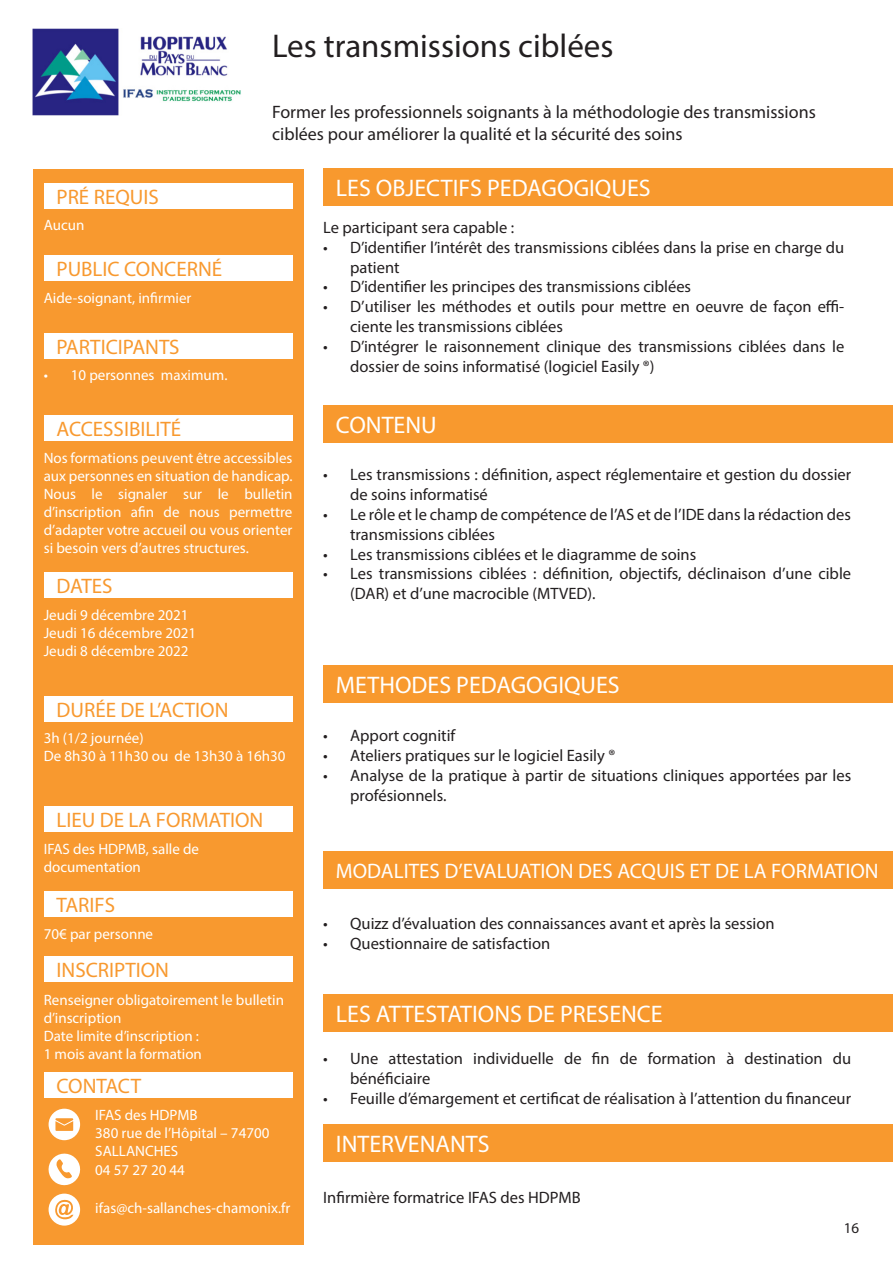
<style>
.page{position:relative;width:893px;height:1263px;background:#fff}
.page>*{position:absolute;margin:0;border:0;box-sizing:border-box;transform-origin:0 0}
.t1{font:33px "Myriad Pro";color:#231f20}
.t2{font:24px "Myriad Pro";color:#fff}
.t3{font:21px "Myriad Pro";color:#f8992f}
.t4{font:21px "Myriad Pro";color:#fff}
.t5{font:18px/21.6px "Myriad Pro";color:#231f20}
.t6{font:16.5px/19.8px "Myriad Pro";color:#231f20}
.t7{font:15px/18px "Myriad Pro";color:#fff}
.t8{font:15px "Myriad Pro";color:#231f20}
</style>
<div class="page">
<div style="left:323px;top:169px;width:570px;height:37px;background:#f8992e"></div>
<div style="left:323px;top:405px;width:570px;height:38px;background:#f8992e"></div>
<div style="left:323px;top:665px;width:570px;height:38px;background:#f8992e"></div>
<div style="left:323px;top:852px;width:570px;height:37px;background:#f8992e"></div>
<div style="left:323px;top:994px;width:570px;height:38px;background:#f8992e"></div>
<div style="left:323px;top:1124px;width:570px;height:38px;background:#f8992e"></div>
<img style="left:33px;top:29px;width:208px;height:87px">
<div style="left:33px;top:169px;width:271px;height:1075px;background:#f8992f"></div>
<div style="left:44px;top:255px;width:248px;height:26px;background:#fff"></div>
<div style="left:44px;top:183px;width:248px;height:25px;background:#fff"></div>
<div style="left:44px;top:572px;width:248px;height:26px;background:#fff"></div>
<div style="left:44px;top:696px;width:248px;height:25px;background:#fff"></div>
<div style="left:44px;top:806px;width:248px;height:26px;background:#fff"></div>
<div style="left:44px;top:891px;width:248px;height:26px;background:#fff"></div>
<div style="left:44px;top:956px;width:248px;height:26px;background:#fff"></div>
<div style="left:44px;top:1072px;width:248px;height:26px;background:#fff"></div>
<div style="left:44px;top:333px;width:248px;height:26px;background:#fff"></div>
<div style="left:44px;top:415px;width:248px;height:26px;background:#fff"></div>
<svg style="left:48px;top:1153px;width:33px;height:33px"></svg>
<div style="left:49px;top:1109px;width:31px;height:31px;background:#fff;border-radius:50%"></div>
<svg style="left:55px;top:1118px;width:18px;height:13px"></svg>
<div style="left:49px;top:1193px;width:31px;height:32px;background:#fff;border-radius:50%"></div>
<svg style="left:55px;top:1199px;width:18px;height:21px"></svg>
<p class="t3" style="left:57px;top:183px;width:104px">PRÉ REQUIS</p>
<p class="t7" style="left:44px;top:216px;width:42px">Aucun</p>
<p class="t3" style="left:57px;top:256px;width:167px">PUBLIC CONCERNÉ</p>
<p class="t7" style="left:44px;top:288px;width:149px">Aide-soignant, infirmier</p>
<p class="t3" style="left:57px;top:334px;width:125px">PARTICIPANTS</p>
<p class="t7" style="left:44px;top:366px;width:185px">• 10 personnes maximum.</p>
<p class="t3" style="left:57px;top:416px;width:126px">ACCESSIBILITÉ</p>
<p class="t1" style="left:272px;top:25px;width:343px">Les transmissions ciblées</p>
<p class="t5" style="left:272px;top:101px;width:545px">Former les professionnels soignants à la méthodologie des transmissions ciblées pour améliorer la qualité et la sécurité des soins</p>
<p class="t2" style="left:336px;top:174px;width:316px">LES OBJECTIFS PEDAGOGIQUES</p>
<p class="t6" style="left:323px;top:217px;width:193px">Le participant sera capable :</p>
<p class="t6" style="left:350px;top:237px;width:496px;text-indent:-27px">• D’identifier l’intérêt des transmissions ciblées dans la prise en charge du patient</p>
<p class="t6" style="left:323px;top:277px;width:369px">• D’identifier les principes des transmissions ciblées</p>
<p class="t6" style="left:350px;top:297px;width:496px;text-indent:-27px">• D’utiliser les méthodes et outils pour mettre en oeuvre de façon effi&shy;ciente les transmissions ciblées</p>
<p class="t6" style="left:350px;top:336px;width:496px;text-indent:-27px">• D’intégrer le raisonnement clinique des transmissions ciblées dans le dossier de soins informatisé (logiciel Easily ®)</p>
<p class="t2" style="left:336px;top:410px;width:102px">CONTENU</p>
<p class="t7" style="left:44px;top:448px;width:250px">Nos formations peuvent être accessibles aux personnes en situation de handicap.</p>
<p class="t7" style="left:44px;top:484px;width:250px;text-align:justify">Nous le signaler sur le bulletin d’inscription afin de nous permettre d’adapter votre accueil ou vous orienter si besoin vers d’autres structures.</p>
<p class="t3" style="left:57px;top:573px;width:58px">DATES</p>
<p class="t7" style="left:44px;top:605px;width:146px">Jeudi 9 décembre 2021</p>
<p class="t7" style="left:44px;top:623px;width:154px">Jeudi 16 décembre 2021</p>
<p class="t7" style="left:44px;top:641px;width:146px">Jeudi 8 décembre 2022</p>
<p class="t3" style="left:57px;top:696px;width:174px">DURÉE DE L’ACTION</p>
<p class="t7" style="left:44px;top:729px;width:101px">3h (1/2 journée)</p>
<p class="t7" style="left:44px;top:747px;width:243px">De 8h30 à 11h30 ou de 13h30 à 16h30</p>
<p class="t3" style="left:57px;top:807px;width:208px">LIEU DE LA FORMATION</p>
<p class="t7" style="left:44px;top:840px;width:157px">IFAS des HDPMB, salle de documentation</p>
<p class="t3" style="left:57px;top:892px;width:60px">TARIFS</p>
<p class="t7" style="left:44px;top:924px;width:111px">70€ par personne</p>
<p class="t3" style="left:57px;top:957px;width:114px">INSCRIPTION</p>
<p class="t7" style="left:44px;top:990px;width:242px">Renseigner obligatoirement le bulletin d’inscription</p>
<p class="t7" style="left:44px;top:1026px;width:157px">Date limite d’inscription :</p>
<p class="t7" style="left:44px;top:1044px;width:160px">1 mois avant la formation</p>
<p class="t3" style="left:57px;top:1073px;width:86px">CONTACT</p>
<p class="t7" style="left:95px;top:1105px;width:104px">IFAS des HDPMB</p>
<p class="t7" style="left:95px;top:1123px;width:176px">380 rue de l’Hôpital – 74700<br>SALLANCHES</p>
<p class="t7" style="left:95px;top:1160px;width:91px">04 57 27 20 44</p>
<p class="t7" style="left:95px;top:1199px;width:197px">ifas@ch-sallanches-chamonix.fr</p>
<p class="t6" style="left:350px;top:465px;width:502px;text-indent:-27px">• Les transmissions : définition, aspect réglementaire et gestion du dossier de soins informatisé</p>
<p class="t6" style="left:350px;top:504px;width:502px;text-indent:-27px">• Le rôle et le champ de compétence de l’AS et de l’IDE dans la rédaction des transmissions ciblées</p>
<p class="t6" style="left:323px;top:544px;width:375px">• Les transmissions ciblées et le diagramme de soins</p>
<p class="t6" style="left:350px;top:564px;width:502px;text-indent:-27px">• Les transmissions ciblées : définition, objectifs, déclinaison d’une cible (DAR) et d’une macrocible (MTVED).</p>
<p class="t2" style="left:336px;top:670px;width:285px">METHODES PEDAGOGIQUES</p>
<p class="t6" style="left:323px;top:725px;width:134px">• Apport cognitif</p>
<p class="t6" style="left:323px;top:745px;width:294px">• Ateliers pratiques sur le logiciel Easily ®</p>
<p class="t6" style="left:350px;top:765px;width:503px;text-indent:-27px">• Analyse de la pratique à partir de situations cliniques apportées par les profésionnels.</p>
<p class="t4" style="left:336px;top:858px;width:544px">MODALITES D’EVALUATION DES ACQUIS ET DE LA FORMATION</p>
<p class="t6" style="left:323px;top:913px;width:453px">• Quizz d’évaluation des connaissances avant et après la session</p>
<p class="t6" style="left:323px;top:933px;width:229px">• Questionnaire de satisfaction</p>
<p class="t2" style="left:336px;top:999px;width:328px">LES ATTESTATIONS DE PRESENCE</p>
<p class="t6" style="left:350px;top:1049px;width:502px;text-indent:-27px">• Une attestation individuelle de fin de formation à destination du bénéficiaire</p>
<p class="t6" style="left:323px;top:1088px;width:529px">• Feuille d’émargement et certificat de réalisation à l’attention du financeur</p>
<p class="t2" style="left:336px;top:1129px;width:155px">INTERVENANTS</p>
<p class="t6" style="left:323px;top:1187px;width:259px">Infirmière formatrice IFAS des HDPMB</p>
<p class="t8" style="left:844px;top:1219px;width:17px">16</p>
</div>
